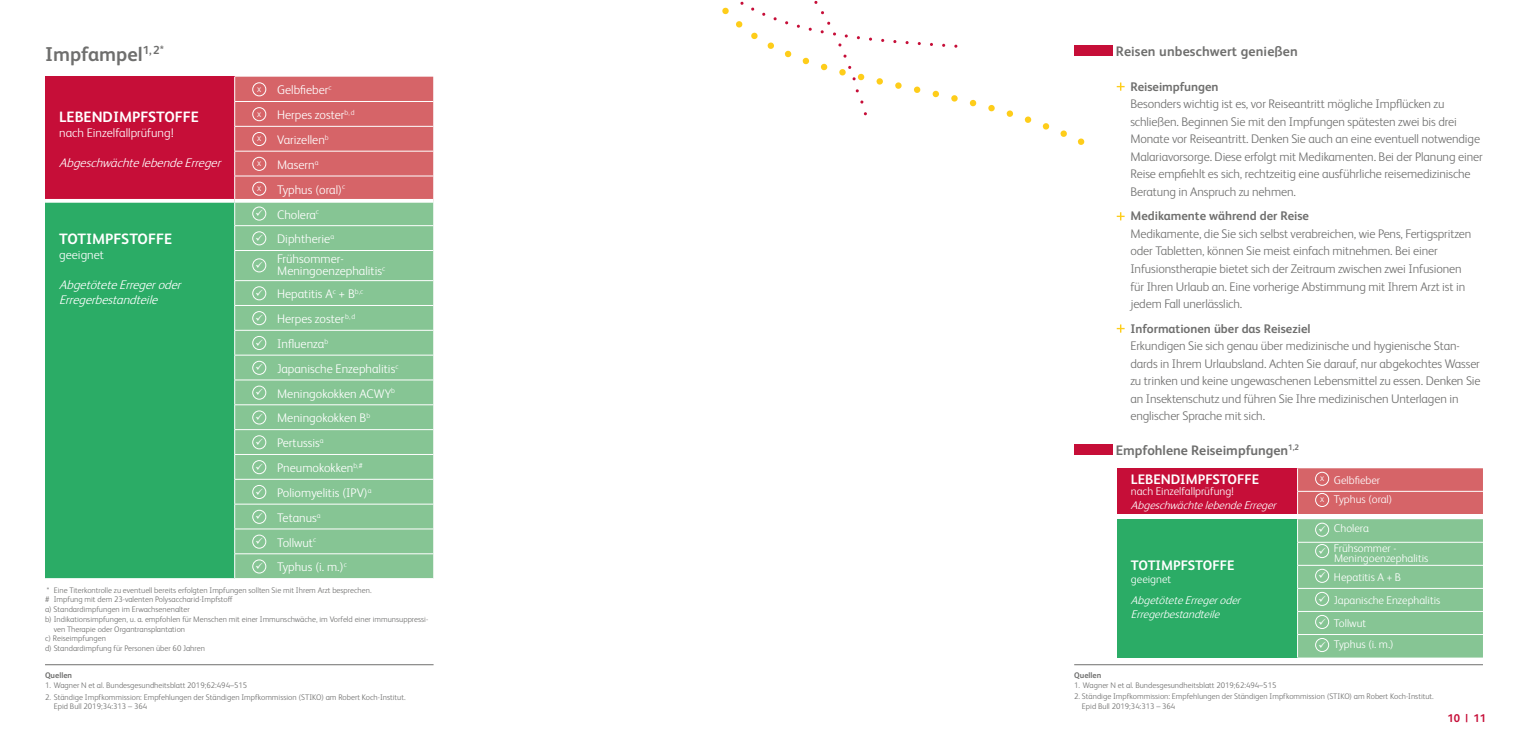
<style>
.page{position:relative;width:1528px;height:745px;background:#fff}
.page>*{position:absolute;margin:0;border:0;box-sizing:border-box;transform-origin:0 0}
.t1{font:700 20px "FS Albert Pro";color:#6f6f6e}
.t2{font:700 15px "FS Albert Pro";color:#fff}
.t3{font:700 13.75px "FS Albert Pro";color:#6f6f6e}
.t4{font:700 13.75px "FS Albert Pro";color:#fff}
.t5{font:300 12.5px/17.5px "FS Albert Pro";letter-spacing:-.01em;color:#6f6f6e}
.t6{font:300 12.5px/12.5px "FS Albert Pro";color:#fff}
.t7{font:700 12.5px "FS Albert Pro";color:#6f6f6e}
.t8{font:italic 300 12.5px/15px "FS Albert Pro";color:#fff}
.t9{font:300 11.25px/19.5px "FS Albert Pro";color:#fff}
.t10{font:italic 300 11.25px/13.5px "FS Albert Pro";color:#fff}
.t11{font:700 11.25px "FS Albert Pro";color:#c60e38}
.t12{font:300 9.62px "FS Albert Pro";color:#fff}
.t13{font:300 8.12px/9.8px "FS Albert Pro";color:#6f6f6e}
.t14{font:700 8.12px "FS Albert Pro";color:#6f6f6e}
.s1{font-size:9.62px}
</style>
<div class="page">
<svg style="left:869px;top:37px;width:3px;height:4px"></svg>
<svg style="left:751px;top:7px;width:3px;height:4px"></svg>
<svg style="left:722px;top:7px;width:7px;height:7px"></svg>
<svg style="left:969px;top:99px;width:7px;height:7px"></svg>
<svg style="left:876px;top:78px;width:7px;height:7px"></svg>
<svg style="left:784px;top:50px;width:7px;height:8px"></svg>
<svg style="left:988px;top:105px;width:7px;height:7px"></svg>
<svg style="left:914px;top:86px;width:6px;height:7px"></svg>
<svg style="left:1006px;top:110px;width:7px;height:7px"></svg>
<svg style="left:895px;top:82px;width:6px;height:7px"></svg>
<svg style="left:1024px;top:116px;width:7px;height:7px"></svg>
<svg style="left:932px;top:90px;width:7px;height:7px"></svg>
<svg style="left:751px;top:32px;width:7px;height:7px"></svg>
<svg style="left:1060px;top:130px;width:7px;height:7px"></svg>
<svg style="left:1042px;top:123px;width:7px;height:7px"></svg>
<svg style="left:802px;top:57px;width:7px;height:8px"></svg>
<svg style="left:1077px;top:138px;width:7px;height:7px"></svg>
<svg style="left:951px;top:95px;width:6px;height:7px"></svg>
<svg style="left:820px;top:63px;width:7px;height:7px"></svg>
<svg style="left:767px;top:42px;width:7px;height:7px"></svg>
<svg style="left:736px;top:21px;width:6px;height:7px"></svg>
<svg style="left:820px;top:21px;width:27px;height:26px"></svg>
<svg style="left:839px;top:66px;width:25px;height:14px"></svg>
<hr style="left:45px;top:664px;width:388px;height:1px;background:#6f6f6e">
<div style="left:45px;top:77px;width:190px;height:124px;background:#c60e38"></div>
<div style="left:45px;top:201px;width:190px;height:377px;background:#2bac66"></div>
<hr style="left:45px;top:199px;width:190px;height:3px;background:#fff">
<div style="left:1074px;top:45px;width:38px;height:11px;background:#c60e38"></div>
<svg style="left:1116px;top:82px;width:8px;height:9px"></svg>
<svg style="left:1116px;top:212px;width:8px;height:8px"></svg>
<svg style="left:1116px;top:324px;width:8px;height:8px"></svg>
<hr style="left:1074px;top:664px;width:408px;height:1px;background:#6f6f6e">
<div style="left:1116px;top:468px;width:181px;height:46px;background:#c60e38"></div>
<div style="left:1116px;top:519px;width:181px;height:138px;background:#2bac66"></div>
<svg style="left:1297px;top:468px;width:185px;height:189px;background:#a1b291"></svg>
<div style="left:1315px;top:471px;width:13px;height:14px;border:1px solid #fff;border-radius:50%"></div>
<div style="left:1315px;top:493px;width:13px;height:13px;border:1px solid #fff;border-radius:50%"></div>
<div style="left:1315px;top:522px;width:13px;height:14px;border:1px solid #fff;border-radius:50%"></div>
<div style="left:1315px;top:544px;width:13px;height:13px;border:1px solid #fff;border-radius:50%"></div>
<div style="left:1315px;top:568px;width:13px;height:14px;border:1px solid #fff;border-radius:50%"></div>
<div style="left:1315px;top:591px;width:13px;height:14px;border:1px solid #fff;border-radius:50%"></div>
<div style="left:1315px;top:614px;width:13px;height:14px;border:1px solid #fff;border-radius:50%"></div>
<div style="left:1315px;top:637px;width:13px;height:14px;border:1px solid #fff;border-radius:50%"></div>
<div style="left:1074px;top:444px;width:38px;height:10px;background:#c60e38"></div>
<svg style="left:234px;top:77px;width:199px;height:501px;background:#9fb18f"></svg>
<h1 class="t1" style="left:45px;top:40px;width:121px">Impfampel<sup>1,2*</sup></h1>
<p class="t2" style="left:59px;top:106px;width:141px">LEBENDIMPFSTOFFE</p>
<p class="t6" style="left:59px;top:126px;width:116px">nach Einzelfallprüfung!</p>
<p class="t8" style="left:59px;top:154px;width:167px">AbgeschwächtelebendeErreger</p>
<p class="t12" style="left:257px;top:82px;width:6px">x</p>
<p class="t6" style="left:277px;top:83px;width:56px">Gelbfieber<sup>c</sup></p>
<p class="t12" style="left:257px;top:107px;width:6px">x</p>
<p class="t6" style="left:277px;top:108px;width:79px">Herpes zoster<sup>b,d</sup></p>
<p class="t12" style="left:257px;top:131px;width:6px">x</p>
<p class="t6" style="left:277px;top:133px;width:53px">Varizellen<sup>b</sup></p>
<p class="t12" style="left:257px;top:156px;width:6px">x</p>
<p class="t6" style="left:277px;top:157px;width:43px">Masern<sup>a</sup></p>
<p class="t12" style="left:257px;top:181px;width:6px">x</p>
<p class="t6" style="left:277px;top:182px;width:70px">Typhus (oral)<sup>c</sup></p>
<p class="t6" style="left:255px;top:207px;width:65px">✓ Cholera<sup>c</sup></p>
<p class="t6" style="left:255px;top:232px;width:80px">✓ Diphtherie<sup>a</sup></p>
<p class="t6" style="left:277px;top:251px;width:110px">Frühsommer-<br>Meningoenzephalitis<sup>c</sup></p>
<p class="t6" style="left:255px;top:287px;width:109px">✓ Hepatitis A<sup>c</sup> + B<sup>b,c</sup></p>
<p class="t6" style="left:255px;top:311px;width:101px">✓ Herpes zoster<sup>b,d</sup></p>
<p class="t6" style="left:255px;top:336px;width:74px">✓ Influenza<sup>b</sup></p>
<p class="t6" style="left:255px;top:361px;width:144px">✓ Japanische Enzephalitis<sup>c</sup></p>
<p class="t6" style="left:255px;top:386px;width:141px">✓ Meningokokken ACWY<sup>b</sup></p>
<p class="t6" style="left:255px;top:411px;width:116px">✓ Meningokokken B<sup>b</sup></p>
<p class="t6" style="left:255px;top:435px;width:70px">✓ Pertussis<sup>a</sup></p>
<p class="t6" style="left:255px;top:460px;width:109px">✓ Pneumokokken<sup>b,#</sup></p>
<p class="t6" style="left:255px;top:485px;width:118px">✓ Poliomyelitis (IPV)<sup>a</sup></p>
<p class="t6" style="left:255px;top:510px;width:67px">✓ Tetanus<sup>a</sup></p>
<p class="t6" style="left:255px;top:535px;width:62px">✓ Tollwut<sup>c</sup></p>
<p class="t6" style="left:255px;top:559px;width:93px">✓ Typhus (i. m.)<sup>c</sup></p>
<p class="t13" style="left:47px;top:584px;width:326px">* Eine Titerkontrolle zu eventuell bereits erfolgten Impfungen sollten Sie mit Ihrem Arzt besprechen.</p>
<p class="t13" style="left:45px;top:594px;width:189px"># Impfung mit dem 23-valenten Polysaccharid-Impfstoff</p>
<p class="t13" style="left:45px;top:603px;width:146px">a) Standardimpfungen im Erwachsenenalter</p>
<p class="t13" style="left:45px;top:613px;width:385px">b) Indikationsimpfungen, u. a. empfohlen für Menschen mit einer Immunschwäche, im Vorfeld einer immunsuppressi-</p>
<p class="t13" style="left:54px;top:623px;width:133px">ven Therapie oder Organtransplantation</p>
<p class="t13" style="left:45px;top:633px;width:62px">c) Reiseimpfungen</p>
<p class="t13" style="left:45px;top:642px;width:161px">d) Standardimpfung für Personen über 60 Jahren</p>
<p class="t2" style="left:59px;top:228px;width:114px">TOTIMPFSTOFFE</p>
<p class="t6" style="left:59px;top:248px;width:46px">geeignet</p>
<p class="t8" style="left:59px;top:276px;width:127px">AbgetöteteErregeroder<br>Erregerbestandteile</p>
<p class="t14" style="left:45px;top:669px;width:29px">Quellen</p>
<p class="t13" style="left:45px;top:679px;width:204px">1. Wagner N et al. Bundesgesundheitsblatt 2019;62:494–515</p>
<p class="t13" style="left:54px;top:691px;width:353px;text-indent:-9px">2. Ständige Impfkommission: Empfehlungen der Ständigen Impfkommission (STIKO) am Robert Koch-Institut.<br>Epid Bull 2019;34:313 – 364</p>
<p class="t3" style="left:1115px;top:41px;width:183px">Reisen unbeschwert genießen</p>
<p class="t7" style="left:1130px;top:78px;width:90px">Reiseimpfungen</p>
<p class="t5" style="left:1130px;top:94px;width:354px">Besonders wichtig ist es, vor Reiseantritt mögliche Impflücken zu schließen. Beginnen Sie mit den Impfungen spätesten zwei bis drei Monate vor Reiseantritt. Denken Sie auch an eine eventuell notwendige Malariavorsorge. Diese erfolgt mit Medikamenten. Bei der Planung einer Reise empfiehlt es sich, rechtzeitig eine ausführliche reisemedizinische Beratung in Anspruch zu nehmen.</p>
<p class="t7" style="left:1130px;top:207px;width:180px">Medikamente während der Reise</p>
<p class="t5" style="left:1130px;top:224px;width:342px">Medikamente, die Sie sich selbst verabreichen, wie Pens, Fertigspritzen oder Tabletten, können Sie meist einfach mitnehmen. Bei einer Infusionstherapie bietet sich der Zeitraum zwischen zwei Infusionen für Ihren Urlaub an. Eine vorherige Abstimmung mit Ihrem Arzt ist in jedem Fall unerlässlich.</p>
<p class="t7" style="left:1130px;top:319px;width:182px">Informationen über das Reiseziel</p>
<p class="t5" style="left:1130px;top:336px;width:352px">Erkundigen Sie sich genau über medizinische und hygienische Stan&shy;dards in Ihrem Urlaubsland. Achten Sie darauf, nur abgekochtes Wasser zu trinken und keine ungewaschenen Lebensmittel zu essen. Denken Sie an Insektenschutz und führen Sie Ihre medizinischen Unterlagen in englischer Sprache mit sich.</p>
<p class="t3" style="left:1115px;top:440px;width:185px">Empfohlene Reiseimpfungen<sup>1,2</sup></p>
<p class="t4" style="left:1130px;top:469px;width:130px">LEBENDIMPFSTOFFE</p>
<p class="t9" style="left:1130px;top:480px;width:105px">nach Einzelfallprüfung!</p>
<p class="t10" style="left:1130px;top:497px;width:150px">AbgeschwächtelebendeErreger</p>
<p class="t4" style="left:1130px;top:555px;width:105px">TOTIMPFSTOFFE</p>
<p class="t9" style="left:1130px;top:568px;width:42px">geeignet</p>
<p class="t10" style="left:1130px;top:592px;width:114px">AbgetöteteErregeroder<br>Erregerbestandteile</p>
<p class="t9" style="left:1319px;top:469px;width:74px"><sup>x</sup> Gelbfieber<br><span class="s1">x</span> Typhus (oral)</p>
<p class="t9" style="left:1318px;top:517px;width:52px">✓ Cholera</p>
<p class="t9" style="left:1333px;top:542px;width:96px;line-height:10px;text-indent:-16px">✓ Frühsommer -<br>Meningoenzephalitis</p>
<p class="t9" style="left:1318px;top:566px;width:84px">✓ Hepatitis A + B</p>
<p class="t9" style="left:1318px;top:589px;width:123px">✓ Japanische Enzephalitis</p>
<p class="t9" style="left:1318px;top:612px;width:49px">✓ Tollwut</p>
<p class="t9" style="left:1318px;top:633px;width:77px">✓ Typhus (i. m.)</p>
<p class="t14" style="left:1074px;top:669px;width:29px">Quellen</p>
<p class="t13" style="left:1074px;top:679px;width:204px">1. Wagner N et al. Bundesgesundheitsblatt 2019;62:494–515</p>
<p class="t13" style="left:1081px;top:690px;width:353px;text-indent:-8px">2. Ständige Impfkommission: Empfehlungen der Ständigen Impfkommission (STIKO) am Robert Koch-Institut.<br>Epid Bull 2019;34:313 – 364</p>
<p class="t11" style="left:1447px;top:710px;width:40px">10 | 11</p>
</div>
